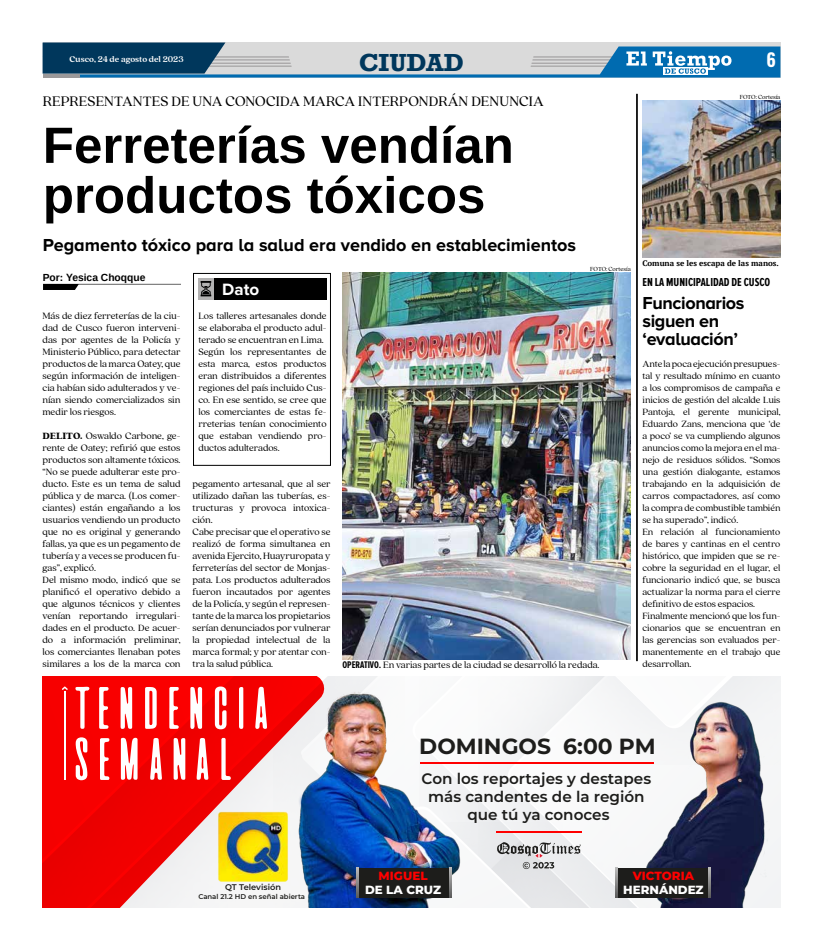
<style>
.page{position:relative;width:823px;height:950px;background:#fff}
.page>*{position:absolute;margin:0;border:0;box-sizing:border-box;transform-origin:0 0}
.t1{font:700 51px/50px "Arimo";color:#000}
.t2{font:700 25.3px "Rockwell";color:#00375c}
.t3{font:700 21.9px "Montserrat";color:#1d1d1b}
.t4{font:700 18px "Proxima Nova A";color:#000}
.t5{font:700 18px/18px "Proxima Nova A";letter-spacing:-.02em;color:#000}
.t6{font:600 18px "Oswald";color:#fff}
.t7{font:700 17px "Proxima Nova";color:#fff}
.t8{font:600 15.2px/18.2px "Montserrat";color:#1d1d1b;text-align:center}
.t9{font:15px "Quincy CF";letter-spacing:.01em;color:#000}
.t10{font:700 12px "Proxima Nova Ex Cn";color:#000}
.t11{font:800 11.8px "Montserrat";color:#fff}
.t12{font:800 11.8px "Montserrat";color:#f00}
.t13{font:700 10.3px "Arimo";color:#000}
.t14{font:10px/12px "Quincy CF";letter-spacing:-.005em;color:#000}
.t15{font:9.8px/12px "Quincy CF";letter-spacing:-.005em;color:#000}
.t16{font:700 9px "Quincy CF";color:#fff}
.t17{font:600 8.2px "Montserrat";color:#1d1d1b}
.t18{font:700 8px "PT Serif";color:#000}
.t19{font:600 6.9px "Montserrat";color:#1d1d1b}
.t20{font:6.4px "Quincy CF";letter-spacing:-.01em;color:#000}
.s1{font-weight:900}
.s2{font-family:"Proxima Nova Ex Cn";font-weight:700}
</style>
<div class="page">
<svg style="left:43px;top:43px;width:737px;height:35px;background:#799db5"></svg>
<svg style="left:508px;top:764px;width:272px;height:58px"></svg>
<svg style="left:468px;top:809px;width:170px;height:98px"></svg>
<svg style="left:404px;top:676px;width:376px;height:53px"></svg>
<svg style="left:43px;top:676px;width:281px;height:231px;fill:#f30000"></svg>
<hr style="left:420px;top:762px;width:233px;height:2px;background:#f00">
<hr style="left:495px;top:831px;width:86px;height:1px;background:#f00">
<svg style="left:120px;top:737px;width:17px;height:43px"></svg>
<svg style="left:173px;top:738px;width:12px;height:42px"></svg>
<svg style="left:120px;top:686px;width:12px;height:43px"></svg>
<svg style="left:190px;top:686px;width:12px;height:43px"></svg>
<svg style="left:145px;top:687px;width:12px;height:42px"></svg>
<svg style="left:215px;top:686px;width:11px;height:43px"></svg>
<svg style="left:75px;top:737px;width:12px;height:43px"></svg>
<svg style="left:255px;top:686px;width:12px;height:43px"></svg>
<svg style="left:150px;top:738px;width:12px;height:42px"></svg>
<svg style="left:196px;top:738px;width:12px;height:42px"></svg>
<svg style="left:99px;top:687px;width:10px;height:42px"></svg>
<svg style="left:169px;top:687px;width:10px;height:42px"></svg>
<svg style="left:100px;top:738px;width:9px;height:42px"></svg>
<svg style="left:75px;top:686px;width:15px;height:43px"></svg>
<svg style="left:239px;top:687px;width:4px;height:42px"></svg>
<svg style="left:221px;top:738px;width:10px;height:42px"></svg>
<hr style="left:64px;top:691px;width:1px;height:89px;background:#fff">
<svg style="left:62px;top:686px;width:6px;height:4px"></svg>
<svg style="left:496px;top:842px;width:84px;height:27px;background:#bfbfc0"></svg>
<img style="left:279px;top:688px;width:189px;height:219px">
<img style="left:638px;top:696px;width:141px;height:211px">
<div style="left:356px;top:868px;width:94px;height:29px;background:#1d1d1b"></div>
<svg style="left:356px;top:868px;width:2px;height:29px"></svg>
<svg style="left:449px;top:868px;width:2px;height:29px"></svg>
<div style="left:616px;top:868px;width:93px;height:29px;background:#1d1d1b"></div>
<svg style="left:708px;top:868px;width:1px;height:29px"></svg>
<svg style="left:615px;top:868px;width:2px;height:29px"></svg>
<img style="left:209px;top:811px;width:87px;height:70px">
<div style="left:193px;top:273px;width:138px;height:193px;border:1px solid #000"></div>
<svg style="left:198px;top:278px;width:15px;height:21px"></svg>
<div style="left:213px;top:278px;width:113px;height:21px;background:#000"></div>
<svg style="left:200px;top:281px;width:11px;height:15px"></svg>
<svg style="left:43px;top:284px;width:138px;height:6px"></svg>
<hr style="left:636px;top:94px;width:1px;height:567px;background:#000">
<img style="left:342px;top:273px;width:288px;height:386px">
<img style="left:642px;top:101px;width:138px;height:156px">
<p class="t16" style="left:69px;top:53px;width:116px">Cusco, 24 de agosto del 2023</p>
<h2 class="t2" style="left:358px;top:47px;width:107px">CIUDAD</h2>
<h3 class="t9" style="left:43px;top:93px;width:502px">REPRESENTANTES DE UNA CONOCIDA MARCA INTERPONDRÁN DENUNCIA</h3>
<h1 class="t1" style="left:43px;top:121px;width:472px">Ferreterías vendían productos tóxicos</h1>
<h3 class="t4" style="left:43px;top:235px;width:534px">Pegamento tóxico para la salud era vendido en establecimientos</h3>
<p class="t13" style="left:43px;top:270px;width:104px">Por: Yesica Choqque</p>
<h3 class="t7" style="left:222px;top:280px;width:38px">Dato</h3>
<p class="t20" style="left:590px;top:265px;width:42px">FOTO: Cortesía</p>
<p class="t14" style="left:43px;top:310px;width:139px;text-align:justify">Más de diez ferreterías de la ciu&shy;dad de Cusco fueron interveni&shy;das por agentes de la Policía y Ministerio Público, para detectar productos de la marca Oatey, que según información de inteligen&shy;cia habían sido adulterados y ve&shy;nían siendo comercializados sin medir los riesgos.</p>
<p class="t14" style="left:43px;top:430px;width:139px"><span class="s1">DELITO.</span> Oswaldo Carbone, ge&shy;rente de Oatey; refirió que estos productos son altamente tóxicos. “No se puede adulterar este pro&shy;ducto. Este es un tema de salud pública y de marca. (Los comer&shy;ciantes) están engañando a los usuarios vendiendo un producto que no es original y generando fallas, ya que es un pegamento de tubería y a veces se producen fu&shy;gas”, explicó.<br>Del mismo modo, indicó que se planificó el operativo debido a que algunos técnicos y clientes venían reportando irregulari&shy;dades en el producto. De acuer&shy;do a información preliminar, los comerciantes llenaban potes similares a los de la marca con</p>
<p class="t14" style="left:198px;top:310px;width:130px">Los talleres artesanales donde se elaboraba el producto adul&shy;terado se encuentran en Lima.<br>Según los representantes de esta marca, estos productos eran distribuidos a diferentes regiones del país incluido Cus&shy;co. En ese sentido, se cree que los comerciantes de estas fe&shy;rreterias tenían conocimiento que estaban vendiendo pro&shy;ductos adulterados.</p>
<p class="t14" style="left:192px;top:478px;width:139px">pegamento artesanal, que al ser utilizado dañan las tuberías, es&shy;tructuras y provoca intoxica&shy;ción.<br>Cabe precisar que el operativo se realizó de forma simultanea en avenida Ejercito, Huayruropata y ferreterías del sector de Monjas&shy;pata. Los productos adulterados fueron incautados por agentes de la Policía, y según el represen&shy;tante de la marca los propietarios serían denunciados por vulnerar la propiedad intelectual de la marca formal; y por atentar con&shy;tra la salud pública.</p>
<p class="t14" style="left:342px;top:659px;width:258px"><span class="s2">OPERATIVO.</span> En varias partes de la ciudad se desarrolló la redada.</p>
<h3 class="t6" style="left:766px;top:47px;width:11px">6</h3>
<p class="t20" style="left:739px;top:93px;width:42px">FOTO: Cortesía</p>
<p class="t18" style="left:642px;top:257px;width:138px">Comuna se les escapa de las manos.</p>
<p class="t10" style="left:642px;top:275px;width:129px">EN LA MUNICIPALIDAD DE CUSCO</p>
<h3 class="t5" style="left:642px;top:293px;width:103px">Funcionarios siguen en ‘evaluación’</h3>
<p class="t15" style="left:642px;top:358px;width:139px">Ante la poca ejecución presupues&shy;tal y resultado mínimo en cuanto a los compromisos de campaña e inicios de gestión del alcalde Luis<br>Pantoja, el gerente municipal,<br>Eduardo Zans, menciona que ‘de a poco’ se va cumpliendo algunos anuncios como la mejora en el ma&shy;nejo de residuos sólidos. “Somos una gestión dialogante, estamos trabajando en la adquisición de carros compactadores, así como la compra de combustible también se ha superado”, indicó.<br>En relación al funcionamiento de bares y cantinas en el centro histórico, que impiden que se re&shy;cobre la seguridad en el lugar, el funcionario indicó que, se busca actualizar la norma para el cierre definitivo de estos espacios.<br>Finalmente mencionó que los fun&shy;cionarios que se encuentran en las gerencias son evaluados per&shy;manentemente en el trabajo que desarrollan.</p>
<p class="t17" style="left:225px;top:881px;width:57px">QT Televisión</p>
<p class="t19" style="left:198px;top:891px;width:108px">Canal 21.2 HD en señal abierta</p>
<h3 class="t3" style="left:419px;top:731px;width:238px">DOMINGOS 6:00 PM</h3>
<h3 class="t8" style="left:421px;top:768px;width:231px">Con los reportajes y destapes más candentes de la región que tú ya conoces</h3>
<p class="t12" style="left:378px;top:867px;width:50px">MIGUEL</p>
<p class="t11" style="left:365px;top:881px;width:78px">DE LA CRUZ</p>
<p class="t12" style="left:632px;top:867px;width:63px">VICTORIA</p>
<p class="t11" style="left:622px;top:881px;width:82px">HERNÁNDEZ</p>
</div>
